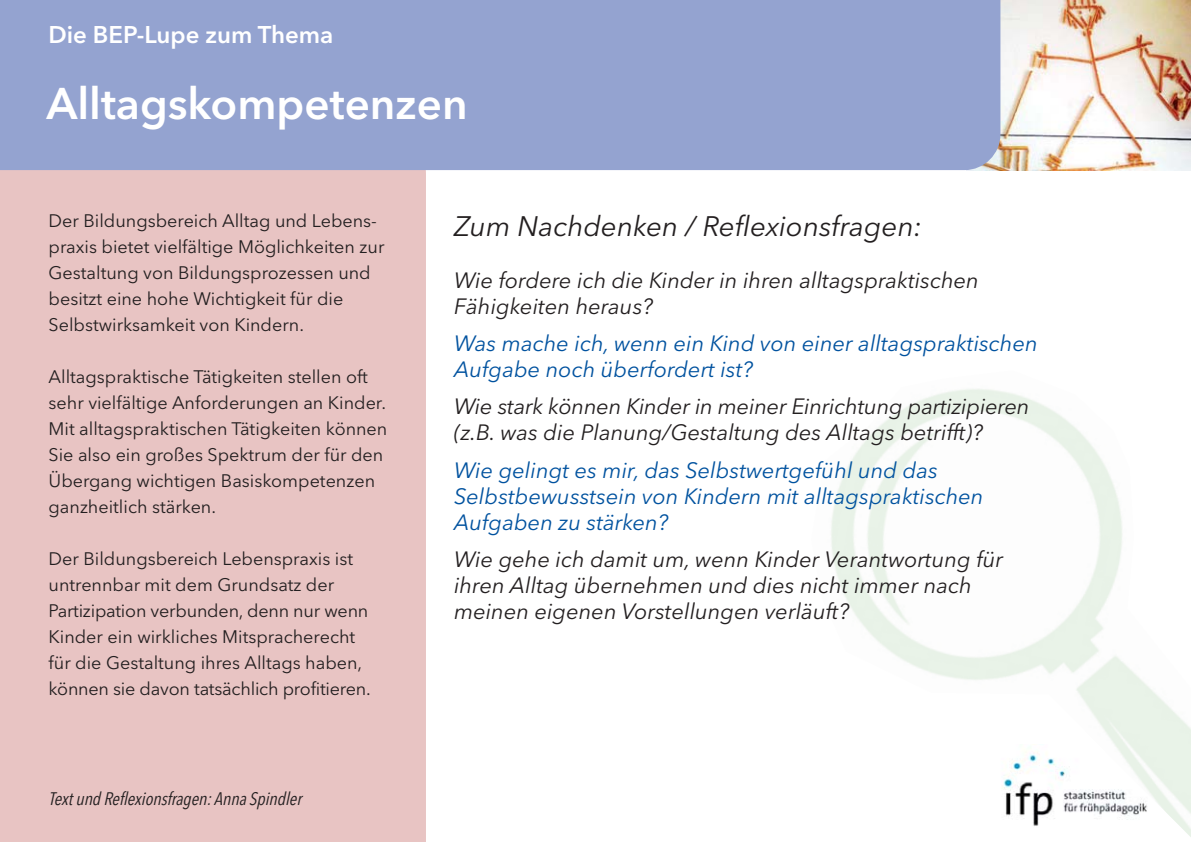
<style>
.page{position:relative;width:1191px;height:842px;background:#fff}
.page>*{position:absolute;margin:0;border:0;box-sizing:border-box;transform-origin:0 0}
.t1{font:600 44px "Avenir Next LT Pro";color:#fff}
.t2{font:italic 28px "Avenir Next LT Pro";color:#231f20}
.t3{font:600 24px "Avenir Next LT Pro";color:#fff}
.t4{font:italic 22px/26px "Avenir Next LT Pro";color:#231f20}
.t5{font:italic 22px/26px "Avenir Next LT Pro";color:#00529f}
.t6{font:18px/26px "Avenir Next LT Pro";color:#231f20}
.t7{font:italic condensed 18px "Avenir Next LT Pro";color:#231f20}
</style>
<div class="page">
<img style="left:1000px;top:0;width:191px;height:170px">
<div style="left:0;top:170px;width:426px;height:672px;background:#e8c4c3"></div>
<div style="left:0;top:0;width:1000px;height:170px;background:#94a3d0"></div>
<img style="left:831px;top:389px;width:360px;height:448px">
<h3 class="t3" style="left:48px;top:25px;width:286px">Die BEP-Lupe zum Thema</h3>
<h1 class="t1" style="left:46px;top:86px;width:423px">Alltagskompetenzen</h1>
<p class="t6" style="left:49px;top:209px;width:337px">Der Bildungsbereich Alltag und Lebens&shy;praxis bietet vielfältige Möglichkeiten zur Gestaltung von Bildungsprozessen und besitzt eine hohe Wichtigkeit für die Selbstwirksamkeit von Kindern.</p>
<p class="t6" style="left:49px;top:365px;width:340px">Alltagspraktische Tätigkeiten stellen oft sehr vielfältige Anforderungen an Kinder.<br>Mit alltagspraktischen Tätigkeiten können Sie also ein großes Spektrum der für den Übergang wichtigen Basiskompetenzen ganzheitlich stärken.</p>
<p class="t6" style="left:49px;top:547px;width:324px">Der Bildungsbereich Lebenspraxis ist untrennbar mit dem Grundsatz der Partizipation verbunden, denn nur wenn Kinder ein wirkliches Mitspracherecht für die Gestaltung ihres Alltags haben, können sie davon tatsächlich profitieren.</p>
<p class="t7" style="left:49px;top:791px;width:258px">Textund Reflexionsfragen:AnnaSpindler</p>
<h2 class="t2" style="left:454px;top:214px;width:469px">Zum Nachdenken / Reflexionsfragen:</h2>
<p class="t4" style="left:454px;top:269px;width:526px">Wie fordere ich die Kinder in ihren alltagspraktischen<br>Fähigkeiten heraus?</p>
<p class="t5" style="left:454px;top:332px;width:585px">Was mache ich, wenn ein Kind von einer alltagspraktischen<br>Aufgabe noch überfordert ist?</p>
<p class="t4" style="left:454px;top:396px;width:577px">Wie stark können Kinder in meiner Einrichtung partizipieren (z.B. was die Planung/Gestaltung des Alltags betrifft)?</p>
<p class="t5" style="left:454px;top:459px;width:531px">Wie gelingt es mir, das Selbstwertgefühl und das<br>Selbstbewusstsein von Kindern mit alltagspraktischen<br>Aufgaben zu stärken?</p>
<p class="t4" style="left:454px;top:548px;width:550px">Wie gehe ich damit um, wenn Kinder Verantwortung für ihren Alltag übernehmen und dies nicht immer nach meinen eigenen Vorstellungen verläuft?</p>
</div>
